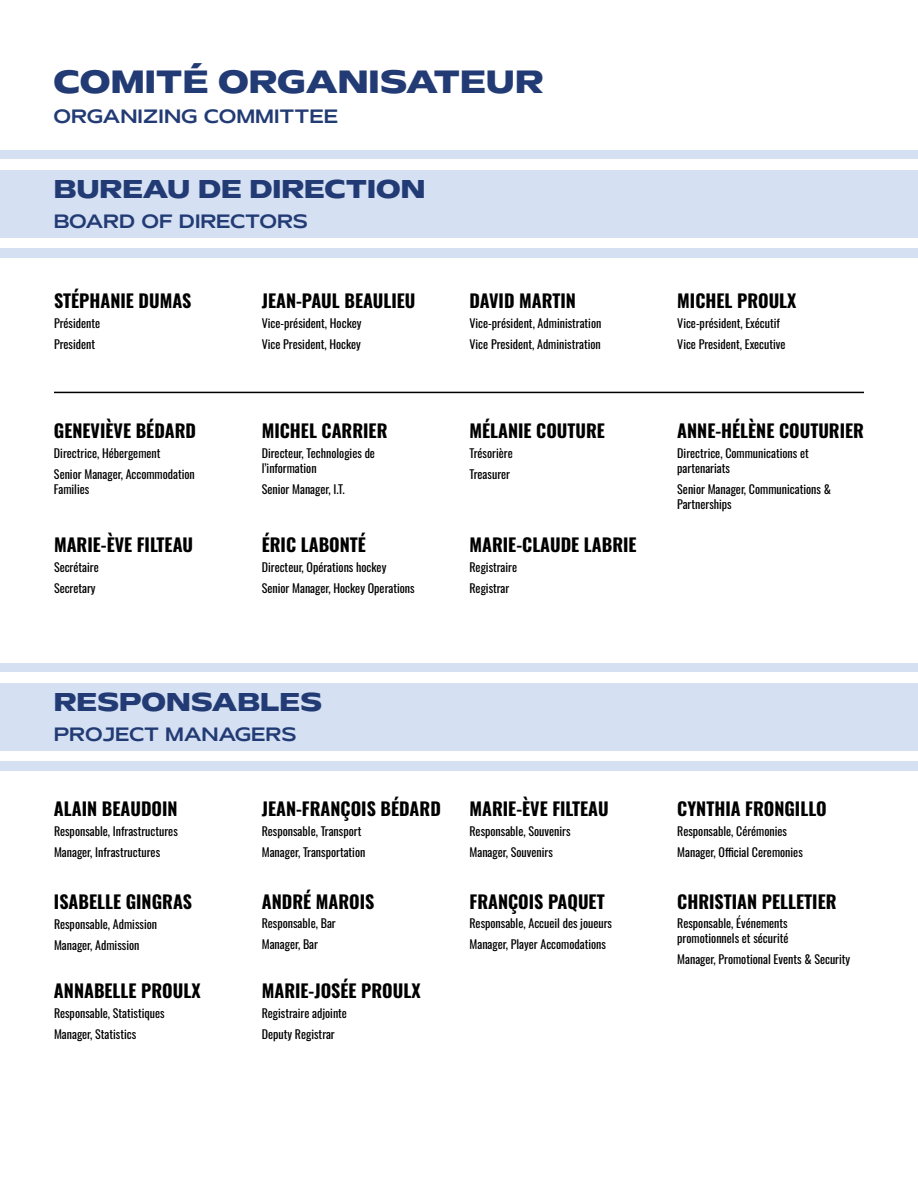
<style>
.page{position:relative;width:918px;height:1188px;background:#fff}
.page>*{position:absolute;margin:0;border:0;box-sizing:border-box;transform-origin:0 0}
.t1{font:700 30px "Mattone";color:#223b74}
.t2{font:700 24px "Mattone";color:#223b74}
.t3{font:700 18px "Oswald";color:#000}
.t4{font:18px "Mattone";color:#223b74}
.t5{font:12px "Oswald";color:#000}
</style>
<div class="page">
<hr style="left:0;top:0;width:1px;height:148px;background:#000">
<div style="left:0;top:150px;width:918px;height:108px;background:#d5e0f3"></div>
<div style="left:0;top:159px;width:918px;height:89px;background:#fff"></div>
<div style="left:0;top:170px;width:918px;height:68px;background:#d5e0f3"></div>
<div style="left:0;top:663px;width:918px;height:108px;background:#d5e0f3"></div>
<div style="left:0;top:672px;width:918px;height:89px;background:#fff"></div>
<div style="left:0;top:683px;width:918px;height:68px;background:#d5e0f3"></div>
<hr style="left:54px;top:392px;width:810px;height:1px;background:#000">
<p class="t1" style="left:53px;top:60px;width:492px">COMITÉ ORGANISATEUR</p>
<p class="t4" style="left:53px;top:104px;width:286px">ORGANIZING COMMITTEE</p>
<p class="t2" style="left:54px;top:172px;width:373px">BUREAU DE DIRECTION</p>
<p class="t4" style="left:54px;top:208px;width:256px">BOARD OF DIRECTORS</p>
<p class="t3" style="left:54px;top:287px;width:139px">STÉPHANIE DUMAS</p>
<p class="t3" style="left:262px;top:287px;width:155px">JEAN-PAUL BEAULIEU</p>
<p class="t3" style="left:470px;top:287px;width:108px">DAVID MARTIN</p>
<p class="t3" style="left:677px;top:287px;width:121px">MICHEL PROULX</p>
<p class="t5" style="left:54px;top:314px;width:48px">Présidente</p>
<p class="t5" style="left:54px;top:335px;width:43px">President</p>
<p class="t5" style="left:262px;top:314px;width:101px">Vice-président, Hockey</p>
<p class="t5" style="left:262px;top:335px;width:101px">Vice President, Hockey</p>
<p class="t5" style="left:470px;top:314px;width:133px">Vice-président, Administration</p>
<p class="t5" style="left:470px;top:335px;width:133px">Vice President, Administration</p>
<p class="t5" style="left:677px;top:314px;width:104px">Vice-président, Exécutif</p>
<p class="t5" style="left:677px;top:335px;width:110px">Vice President, Executive</p>
<p class="t3" style="left:54px;top:416px;width:144px">GENEVIÈVE BÉDARD</p>
<p class="t3" style="left:262px;top:416px;width:127px">MICHEL CARRIER</p>
<p class="t3" style="left:470px;top:416px;width:137px">MÉLANIE COUTURE</p>
<p class="t3" style="left:677px;top:416px;width:188px">ANNE-HÉLÈNE COUTURIER</p>
<p class="t5" style="left:54px;top:443px;width:108px">Directrice, Hébergement</p>
<p class="t5" style="left:54px;top:464px;width:142px">Senior Manager, Accommodation</p>
<p class="t5" style="left:54px;top:479px;width:37px">Families</p>
<p class="t5" style="left:262px;top:443px;width:115px">Directeur, Technologies de</p>
<p class="t5" style="left:262px;top:458px;width:56px">l’information</p>
<p class="t5" style="left:262px;top:479px;width:84px">Senior Manager, I.T.</p>
<p class="t5" style="left:470px;top:443px;width:45px">Trésorière</p>
<p class="t5" style="left:470px;top:464px;width:42px">Treasurer</p>
<p class="t5" style="left:677px;top:443px;width:133px">Directrice, Communications et</p>
<p class="t5" style="left:677px;top:458px;width:54px">partenariats</p>
<p class="t5" style="left:677px;top:479px;width:155px">Senior Manager, Communications &amp;</p>
<p class="t5" style="left:677px;top:494px;width:56px">Partnerships</p>
<p class="t3" style="left:54px;top:531px;width:141px">MARIE-ÈVE FILTEAU</p>
<p class="t3" style="left:262px;top:531px;width:106px">ÉRIC LABONTÉ</p>
<p class="t3" style="left:470px;top:531px;width:169px">MARIE-CLAUDE LABRIE</p>
<p class="t5" style="left:54px;top:558px;width:46px">Secrétaire</p>
<p class="t5" style="left:54px;top:579px;width:43px">Secretary</p>
<p class="t5" style="left:262px;top:558px;width:126px">Directeur, Opérations hockey</p>
<p class="t5" style="left:262px;top:579px;width:154px">Senior Manager, Hockey Operations</p>
<p class="t5" style="left:470px;top:558px;width:49px">Registraire</p>
<p class="t5" style="left:470px;top:579px;width:41px">Registrar</p>
<p class="t2" style="left:54px;top:685px;width:270px">RESPONSABLES</p>
<p class="t4" style="left:54px;top:721px;width:244px">PROJECT MANAGERS</p>
<p class="t3" style="left:262px;top:794px;width:181px">JEAN-FRANÇOIS BÉDARD</p>
<p class="t3" style="left:470px;top:794px;width:141px">MARIE-ÈVE FILTEAU</p>
<p class="t3" style="left:54px;top:794px;width:125px">ALAIN BEAUDOIN</p>
<p class="t3" style="left:677px;top:794px;width:151px">CYNTHIA FRONGILLO</p>
<p class="t5" style="left:54px;top:821px;width:125px">Responsable, Infrastructures</p>
<p class="t5" style="left:54px;top:842px;width:108px">Manager, Infrastructures</p>
<p class="t5" style="left:262px;top:822px;width:101px">Responsable, Transport</p>
<p class="t5" style="left:262px;top:843px;width:105px">Manager, Transportation</p>
<p class="t5" style="left:470px;top:821px;width:103px">Responsable, Souvenirs</p>
<p class="t5" style="left:470px;top:842px;width:85px">Manager, Souvenirs</p>
<p class="t5" style="left:677px;top:821px;width:111px">Responsable, Cérémonies</p>
<p class="t5" style="left:677px;top:842px;width:127px">Manager, Official Ceremonies</p>
<p class="t3" style="left:262px;top:887px;width:114px">ANDRÉ MAROIS</p>
<p class="t3" style="left:470px;top:887px;width:137px">FRANÇOIS PAQUET</p>
<p class="t3" style="left:54px;top:887px;width:140px">ISABELLE GINGRAS</p>
<p class="t3" style="left:677px;top:887px;width:161px">CHRISTIAN PELLETIER</p>
<p class="t5" style="left:677px;top:914px;width:112px">Responsable, Événements</p>
<p class="t5" style="left:677px;top:929px;width:113px">promotionnels et sécurité</p>
<p class="t5" style="left:677px;top:950px;width:175px">Manager, Promotional Events &amp; Security</p>
<p class="t5" style="left:262px;top:914px;width:75px">Responsable, Bar</p>
<p class="t5" style="left:262px;top:935px;width:58px">Manager, Bar</p>
<p class="t5" style="left:470px;top:914px;width:144px">Responsable, Accueil des joueurs</p>
<p class="t5" style="left:470px;top:935px;width:138px">Manager, Player Accomodations</p>
<p class="t5" style="left:54px;top:914px;width:105px">Responsable, Admission</p>
<p class="t5" style="left:54px;top:935px;width:87px">Manager, Admission</p>
<p class="t3" style="left:54px;top:977px;width:148px">ANNABELLE PROULX</p>
<p class="t5" style="left:54px;top:1004px;width:112px">Responsable, Statistiques</p>
<p class="t5" style="left:54px;top:1025px;width:84px">Manager, Statistics</p>
<p class="t3" style="left:262px;top:977px;width:160px">MARIE-JOSÉE PROULX</p>
<p class="t5" style="left:262px;top:1004px;width:87px">Registraire adjointe</p>
<p class="t5" style="left:262px;top:1025px;width:75px">Deputy Registrar</p>
</div>
